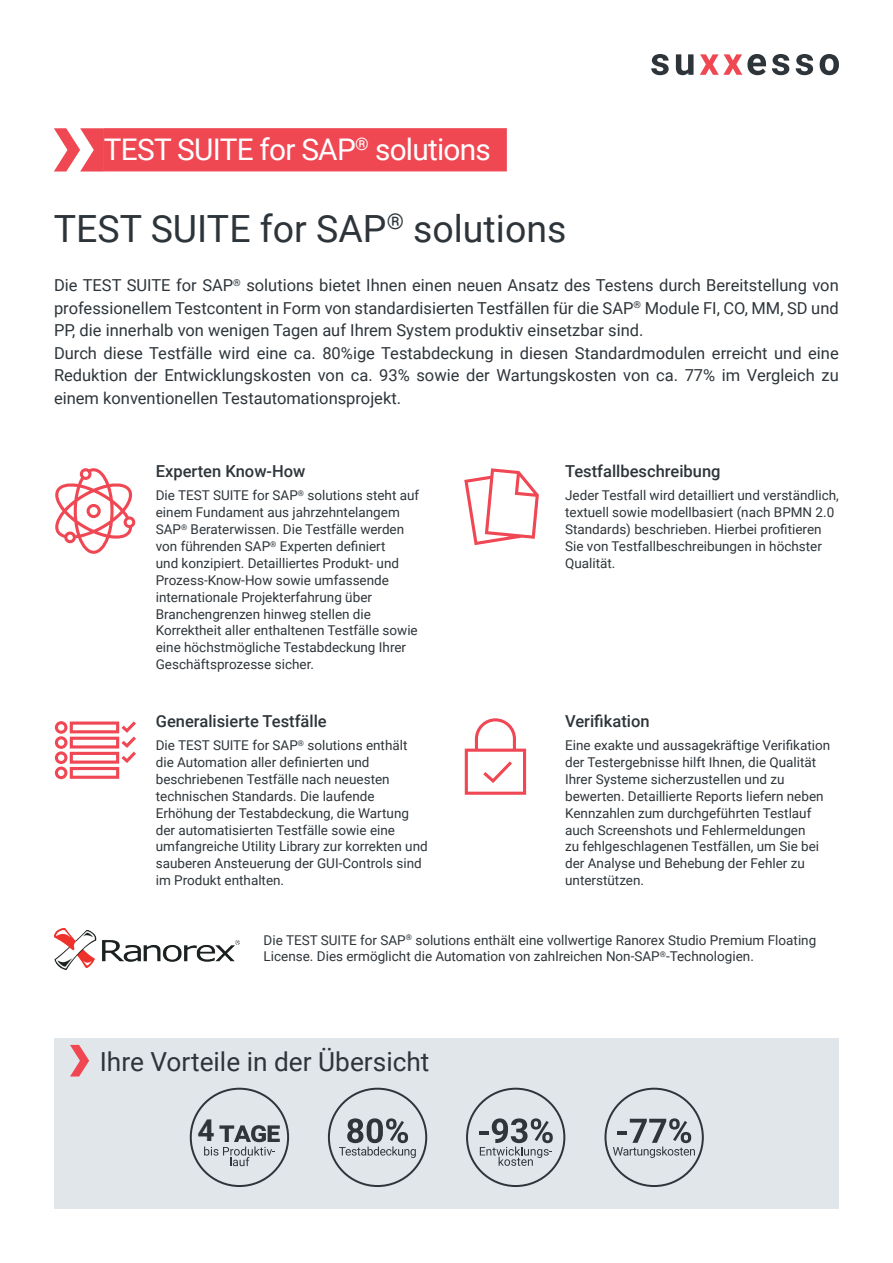
<style>
.page{position:relative;width:893px;height:1263px;background:#fff}
.page>*{position:absolute;margin:0;border:0;box-sizing:border-box;transform-origin:0 0}
.t1{font:37.5px "Roboto";color:#2e353a}
.t2{font:700 30px "Roboto";color:#2e353a}
.t3{font:29.85px "Roboto";letter-spacing:-.025em;color:#fff}
.t4{font:26.25px "Roboto";color:#2e353a}
.t5{font:16.5px/22.5px "Roboto";color:#2e353a;text-align:justify}
.t6{font:500 16.5px "Roboto";color:#2e353a}
.t7{font:13.5px/16.8px "Roboto";color:#2e353a}
</style>
<div class="page">
<svg style="left:54px;top:128px;width:50px;height:44px"></svg>
<div style="left:104px;top:128px;width:403px;height:43px;background:#ef4853"></div>
<svg style="left:651px;top:54px;width:18px;height:21px"></svg>
<svg style="left:676px;top:54px;width:17px;height:21px"></svg>
<svg style="left:700px;top:54px;width:66px;height:21px"></svg>
<svg style="left:772px;top:54px;width:17px;height:21px"></svg>
<svg style="left:796px;top:54px;width:17px;height:21px"></svg>
<svg style="left:820px;top:54px;width:19px;height:21px"></svg>
<svg style="left:55px;top:468px;width:80px;height:86px"></svg>
<svg style="left:464px;top:468px;width:75px;height:77px"></svg>
<svg style="left:55px;top:721px;width:81px;height:58px"></svg>
<img style="left:55px;top:928px;width:185px;height:41px">
<svg style="left:465px;top:718px;width:61px;height:77px"></svg>
<div style="left:54px;top:1039px;width:785px;height:170px;background:#e0e6ea"></div>
<svg style="left:70px;top:1045px;width:19px;height:31px"></svg>
<svg style="left:328px;top:1088px;width:99px;height:99px"></svg>
<svg style="left:466px;top:1088px;width:99px;height:99px"></svg>
<svg style="left:604px;top:1088px;width:100px;height:99px"></svg>
<svg style="left:190px;top:1088px;width:99px;height:99px"></svg>
<div style="left:197px;top:1118px;width:22px;height:26px;background:#e0e6ea"></div>
<p class="t3" style="left:104px;top:128px;width:389px">TEST SUITE for SAP<sup>®</sup> solutions</p>
<p class="t1" style="left:54px;top:202px;width:514px">TEST SUITE for SAP<sup>®</sup> solutions</p>
<p class="t5" style="left:54px;top:274px;width:786px">Die TEST SUITE for SAP<sup>®</sup> solutions bietet Ihnen einen neuen Ansatz des Testens durch Bereitstellung von professionellem Testcontent in Form von standardisierten Testfällen für die SAP<sup>®</sup> Module FI, CO, MM, SD und PP, die innerhalb von wenigen Tagen auf Ihrem System produktiv einsetzbar sind.</p>
<p class="t5" style="left:54px;top:341px;width:786px">Durch diese Testfälle wird eine ca. 80%ige Testabdeckung in diesen Standardmodulen erreicht und eine Reduktion der Entwicklungskosten von ca. 93% sowie der Wartungskosten von ca. 77% im Vergleich zu einem konventionellen Testautomationsprojekt.</p>
<p class="t6" style="left:156px;top:460px;width:151px">Experten Know-How</p>
<p class="t7" style="left:156px;top:487px;width:265px">Die TEST SUITE for SAP<sup>®</sup> solutions steht auf einem Fundament aus jahrzehntelangem SAP<sup>®</sup> Beraterwissen. Die Testfälle werden von führenden SAP<sup>®</sup> Experten definiert<br>und konzipiert. Detailliertes Produkt- und Prozess-Know-How sowie umfassende internationale Projekterfahrung über Branchengrenzen hinweg stellen die Korrektheit aller enthaltenen Testfälle sowie eine höchstmögliche Testabdeckung Ihrer Geschäftsprozesse sicher.</p>
<p class="t6" style="left:156px;top:709px;width:172px">Generalisierte Testfälle</p>
<p class="t7" style="left:156px;top:736px;width:273px">Die TEST SUITE for SAP<sup>®</sup> solutions enthält die Automation aller definierten und beschriebenen Testfälle nach neuesten technischen Standards. Die laufende Erhöhung der Testabdeckung, die Wartung der automatisierten Testfälle sowie eine umfangreiche Utility Library zur korrekten und sauberen Ansteuerung der GUI-Controls sind im Produkt enthalten.</p>
<p class="t6" style="left:565px;top:460px;width:157px">Testfallbeschreibung</p>
<p class="t7" style="left:565px;top:487px;width:275px">Jeder Testfall wird detailliert und verständlich, textuell sowie modellbasiert (nach BPMN 2.0<br>Standards) beschrieben. Hierbei profitieren Sie von Testfallbeschreibungen in höchster Qualität.</p>
<p class="t6" style="left:565px;top:709px;width:86px">Verifikation</p>
<p class="t7" style="left:565px;top:736px;width:267px">Eine exakte und aussagekräftige Verifikation der Testergebnisse hilft Ihnen, die Qualität Ihrer Systeme sicherzustellen und zu bewerten. Detaillierte Reports liefern neben Kennzahlen zum durchgeführten Testlauf auch Screenshots und Fehlermeldungen<br>zu fehlgeschlagenen Testfällen, um Sie bei der Analyse und Behebung der Fehler zu unterstützen.</p>
<p class="t7" style="left:264px;top:931px;width:554px">Die TEST SUITE for SAP<sup>®</sup> solutions enthält eine vollwertige Ranorex Studio Premium Floating<br>License. Dies ermöglicht die Automation von zahlreichen Non-SAP<sup>®</sup>-Technologien.</p>
<p class="t4" style="left:100px;top:1043px;width:331px">Ihre Vorteile in der Übersicht</p>
<p class="t2" style="left:197px;top:1109px;width:19px">4</p>
</div>
